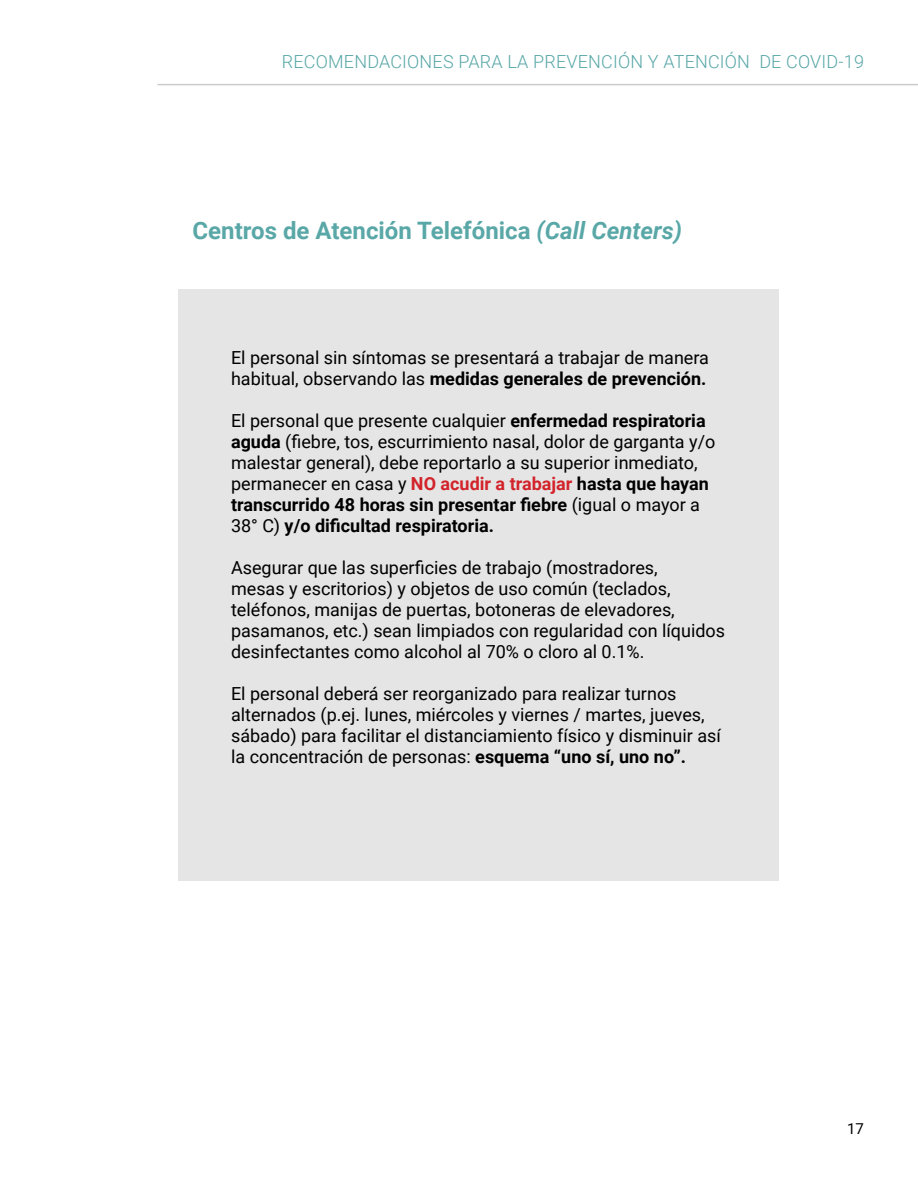
<style>
.page{position:relative;width:918px;height:1188px;background:#fff}
.page>*{position:absolute;margin:0;border:0;box-sizing:border-box;transform-origin:0 0}
.t1{font:700 24px "Roboto";color:#59a7a7}
.t2{font:18px/21px "Roboto";color:#000}
.t3{font:300 18px "Roboto";letter-spacing:.01em;color:#59a7a7}
.t4{font:15px "Roboto";color:#000}
.s1{font-style:italic}
.s2{font-weight:700}
.s3{font-weight:700;color:#d2232a}
</style>
<div class="page">
<hr style="left:158px;top:84px;width:760px;height:1px;background:#ccccce">
<div style="left:178px;top:289px;width:600px;height:592px;background:#e5e5e6"></div>
<p class="t3" style="left:282px;top:48px;width:584px">RECOMENDACIONES PARA LA PREVENCIÓN Y ATENCIÓN DE COVID-19</p>
<h1 class="t1" style="left:193px;top:214px;width:491px">Centros de Atención Telefónica <span class="s1">(Call Centers)</span></h1>
<p class="t2" style="left:231px;top:346px;width:479px">El personal sin síntomas se presentará a trabajar de manera habitual, observando las <span class="s2">medidas generales de prevención.</span></p>
<p class="t2" style="left:231px;top:409px;width:486px">El personal que presente cualquier <span class="s2">enfermedad respiratoria aguda</span> (fiebre, tos, escurrimiento nasal, dolor de garganta y/o malestar general), debe reportarlo a su superior inmediato, permanecer en casa y <span class="s3">NO acudir a trabajar</span> <span class="s2">hasta que hayan transcurrido 48 horas sin presentar fiebre</span> (igual o mayor a 38° C) <span class="s2">y/o dificultad respiratoria.</span></p>
<p class="t2" style="left:231px;top:556px;width:496px">Asegurar que las superficies de trabajo (mostradores,<br>mesas y escritorios) y objetos de uso común (teclados, teléfonos, manijas de puertas, botoneras de elevadores, pasamanos, etc.) sean limpiados con regularidad con líquidos desinfectantes como alcohol al 70% o cloro al 0.1%.</p>
<p class="t2" style="left:231px;top:682px;width:491px">El personal deberá ser reorganizado para realizar turnos alternados (p.ej. lunes, miércoles y viernes / martes, jueves, sábado) para facilitar el distanciamiento físico y disminuir así la concentración de personas: <span class="s2">esquema “uno sí, uno no”.</span></p>
<p class="t4" style="left:847px;top:1119px;width:18px">17</p>
</div>
